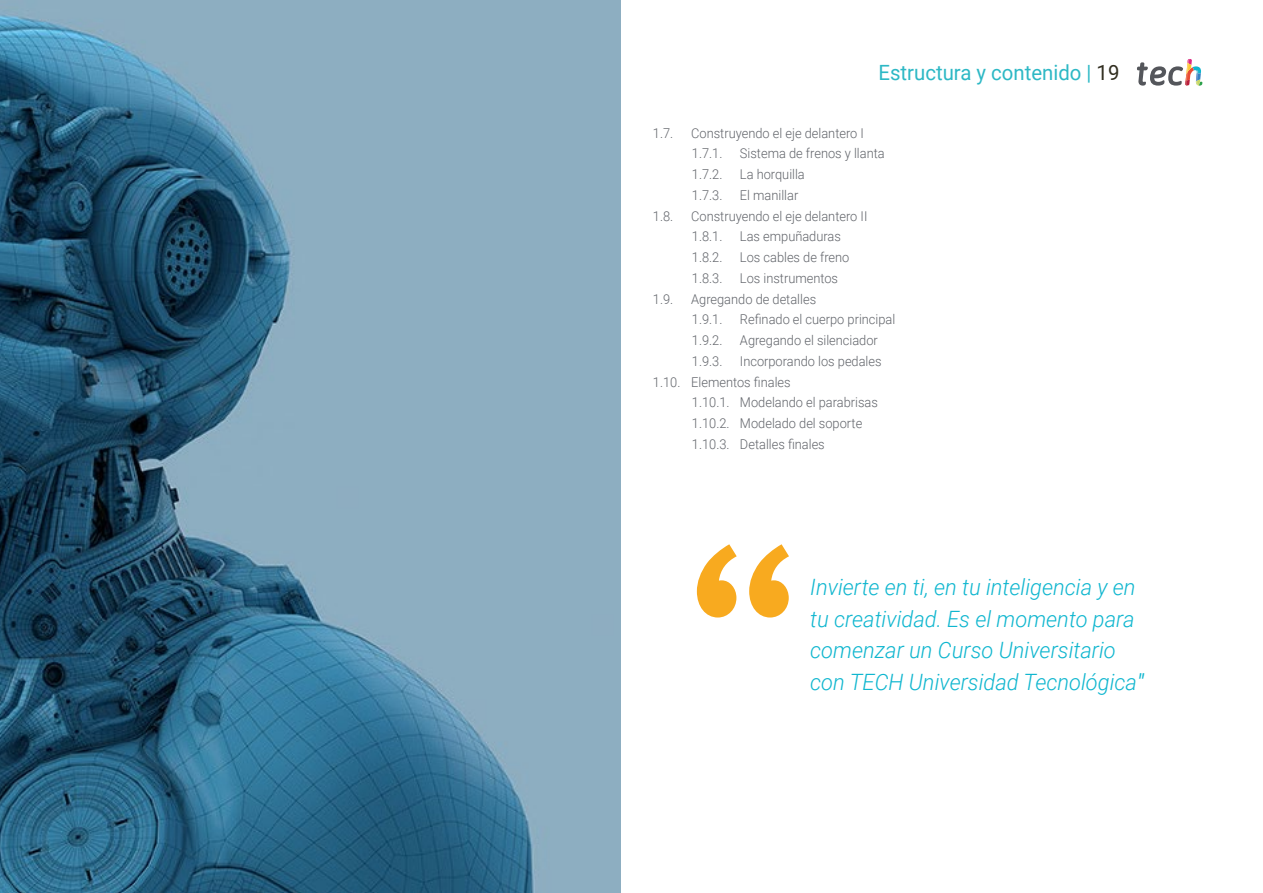
<style>
.page{position:relative;width:1263px;height:893px;background:#fff}
.page>*{position:absolute;margin:0;border:0;box-sizing:border-box;transform-origin:0 0}
.t1{font:italic 300 22.5px/31.5px "Roboto";color:#0fb6cf}
.t2{font:21px "Roboto";color:#2db8c5}
.t3{font:300 13.5px/20.7px "Roboto";color:#61646a;scale:.95 1}
.s1{color:#312e20}
.s2{font-weight:400}
</style>
<div class="page">
<img style="left:0;top:0;width:621px;height:893px">
<svg style="left:1137px;top:59px;width:65px;height:27px"></svg>
<svg style="left:697px;top:544px;width:92px;height:73px"></svg>
<h2 class="t2" style="left:878px;top:57px;width:242px">Estructura y contenido | <span class="s1">19</span></h2>
<p class="t3" style="left:653px;top:122px;width:23px">1.7.</p>
<p class="t3" style="left:691px;top:122px;width:183px">Construyendo el eje delantero I<br>1.7.1.</p>
<p class="t3" style="left:740px;top:143px;width:154px">Sistema de frenos y llanta</p>
<p class="t3" style="left:692px;top:164px;width:34px">1.7.2.</p>
<p class="t3" style="left:740px;top:164px;width:70px">La horquilla</p>
<p class="t3" style="left:692px;top:184px;width:34px">1.7.3.</p>
<p class="t3" style="left:740px;top:184px;width:63px">El manillar</p>
<p class="t3" style="left:653px;top:205px;width:23px">1.8.</p>
<p class="t3" style="left:691px;top:205px;width:187px">Construyendo el eje delantero II<br>1.8.1.</p>
<p class="t3" style="left:740px;top:226px;width:108px">Las empuñaduras</p>
<p class="t3" style="left:692px;top:247px;width:34px">1.8.2.</p>
<p class="t3" style="left:740px;top:247px;width:117px">Los cables de freno</p>
<p class="t3" style="left:692px;top:267px;width:34px">1.8.3.</p>
<p class="t3" style="left:740px;top:267px;width:105px">Los instrumentos</p>
<p class="t3" style="left:653px;top:288px;width:23px">1.9.</p>
<p class="t3" style="left:691px;top:288px;width:133px">Agregando de detalles<br>1.9.1.</p>
<p class="t3" style="left:740px;top:309px;width:165px">Refinado el cuerpo principal</p>
<p class="t3" style="left:692px;top:330px;width:34px">1.9.2.</p>
<p class="t3" style="left:740px;top:330px;width:147px">Agregando el silenciador</p>
<p class="t3" style="left:692px;top:350px;width:34px">1.9.3.</p>
<p class="t3" style="left:653px;top:350px;width:242px;text-indent:87px">Incorporando los pedales<br>1.10. Elementos finales</p>
<p class="t3" style="left:692px;top:392px;width:197px">1.10.1. Modelando el parabrisas<br>1.10.2. Modelado del soporte<br>1.10.3. Detalles finales</p>
<h1 class="t1" style="left:810px;top:570px;width:335px">Invierte en ti, en tu inteligencia y en tu creatividad. Es el momento para comenzar un Curso Universitario con TECH Universidad Tecnológica<span class="s2">"</span></h1>
</div>
